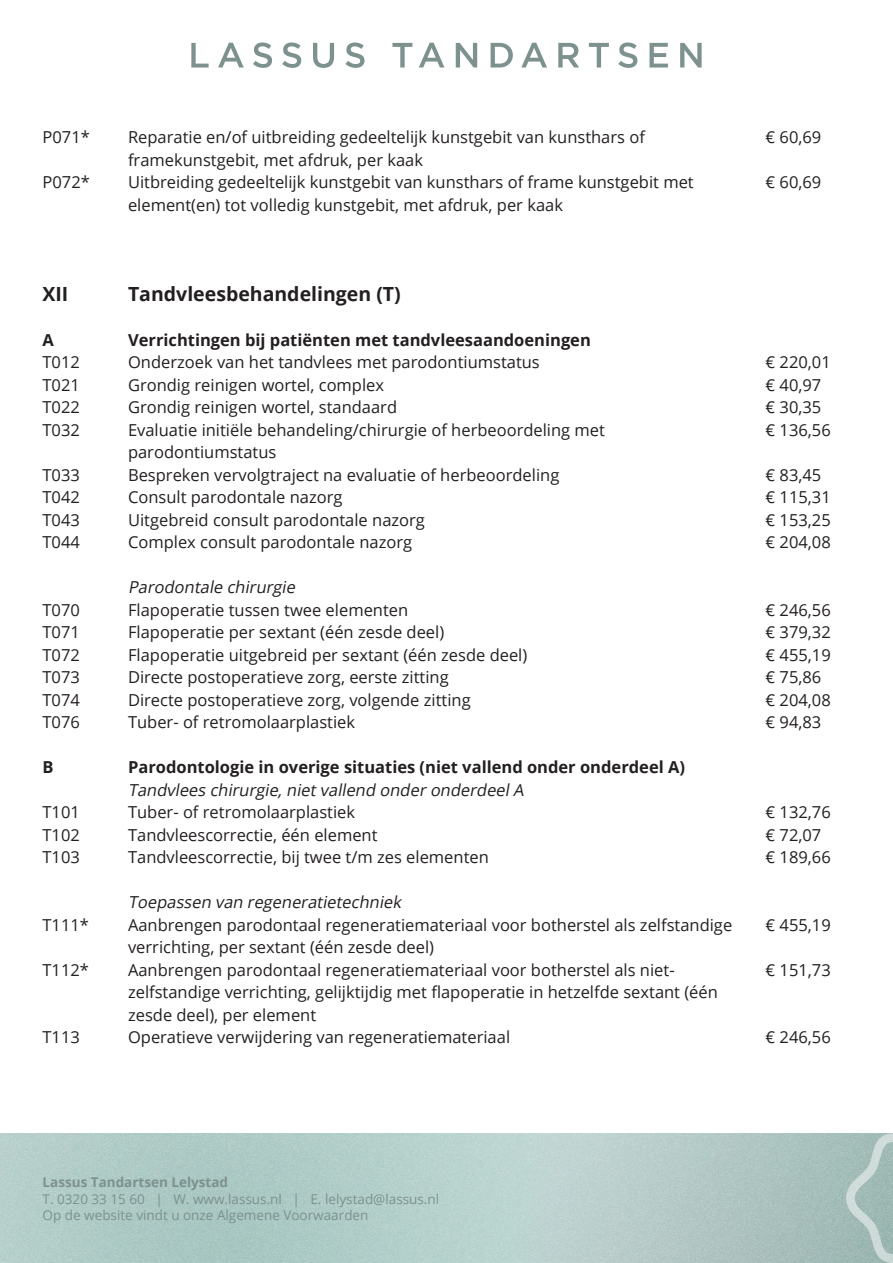
<style>
.page{position:relative;width:893px;height:1263px;background:#fff}
.page>*{position:absolute;margin:0;border:0;box-sizing:border-box;transform-origin:0 0}
.Body_text{font:700 19.5px "Open Sans";color:#231f20}
.Body_text-2{font:16.5px/22.5px "Open Sans";color:#231f20}
.Body_text-3{font:700 16.5px "Open Sans";color:#231f20}
.Body_text-4{font:italic 16.5px "Open Sans";color:#231f20}
.t1{font:13.5px/16.5px "Open Sans";color:#7d918f}
.t2{font:700 13.5px "Open Sans";color:#7d918f}
</style>
<div class="page">
<svg style="left:191px;top:43px;width:18px;height:25px"></svg>
<svg style="left:218px;top:43px;width:26px;height:25px"></svg>
<svg style="left:253px;top:43px;width:19px;height:25px"></svg>
<svg style="left:282px;top:43px;width:19px;height:25px"></svg>
<svg style="left:313px;top:43px;width:21px;height:25px"></svg>
<svg style="left:345px;top:43px;width:19px;height:25px"></svg>
<svg style="left:392px;top:43px;width:20px;height:25px"></svg>
<svg style="left:419px;top:43px;width:25px;height:25px"></svg>
<svg style="left:456px;top:43px;width:21px;height:25px"></svg>
<svg style="left:491px;top:43px;width:22px;height:25px"></svg>
<svg style="left:521px;top:43px;width:26px;height:25px"></svg>
<svg style="left:558px;top:43px;width:21px;height:25px"></svg>
<svg style="left:589px;top:43px;width:20px;height:25px"></svg>
<svg style="left:618px;top:43px;width:19px;height:25px"></svg>
<svg style="left:649px;top:43px;width:19px;height:25px"></svg>
<svg style="left:680px;top:43px;width:22px;height:25px"></svg>
<img style="left:0;top:1133px;width:846px;height:130px">
<svg style="left:846px;top:1133px;width:47px;height:130px;background:#a9c0bc"></svg>
<p class="Body_text-2" style="left:43px;top:126px;width:49px">P071*</p>
<p class="Body_text-2" style="left:128px;top:126px;width:518px">Reparatie en/of uitbreiding gedeeltelijk kunstgebit van kunsthars of</p>
<p class="Body_text-2" style="left:766px;top:126px;width:57px">€ 60,69</p>
<p class="Body_text-2" style="left:128px;top:148px;width:296px">framekunstgebit, met afdruk, per kaak</p>
<p class="Body_text-2" style="left:43px;top:171px;width:49px">P072*</p>
<p class="Body_text-2" style="left:128px;top:171px;width:567px">Uitbreiding gedeeltelijk kunstgebit van kunsthars of frame kunstgebit met</p>
<p class="Body_text-2" style="left:766px;top:171px;width:57px">€ 60,69</p>
<p class="Body_text-2" style="left:128px;top:193px;width:436px">element(en) tot volledig kunstgebit, met afdruk, per kaak</p>
<p class="Body_text" style="left:43px;top:280px;width:27px">XII</p>
<p class="Body_text" style="left:128px;top:280px;width:274px">Tandvleesbehandelingen (T)</p>
<p class="Body_text-3" style="left:43px;top:328px;width:13px">A</p>
<p class="Body_text-3" style="left:128px;top:328px;width:464px">Verrichtingen bij patiënten met tandvleesaandoeningen</p>
<p class="Body_text-2" style="left:43px;top:351px;width:39px">T012</p>
<p class="Body_text-2" style="left:128px;top:351px;width:413px">Onderzoek van het tandvlees met parodontiumstatus</p>
<p class="Body_text-2" style="left:766px;top:351px;width:67px">€ 220,01</p>
<p class="Body_text-2" style="left:43px;top:373px;width:39px">T021</p>
<p class="Body_text-2" style="left:128px;top:373px;width:258px">Grondig reinigen wortel, complex</p>
<p class="Body_text-2" style="left:766px;top:373px;width:57px">€ 40,97</p>
<p class="Body_text-2" style="left:43px;top:396px;width:39px">T022</p>
<p class="Body_text-2" style="left:128px;top:396px;width:271px">Grondig reinigen wortel, standaard</p>
<p class="Body_text-2" style="left:766px;top:396px;width:57px">€ 30,35</p>
<p class="Body_text-2" style="left:43px;top:418px;width:39px">T032</p>
<p class="Body_text-2" style="left:128px;top:418px;width:478px">Evaluatie initiële behandeling/chirurgie of herbeoordeling met</p>
<p class="Body_text-2" style="left:766px;top:418px;width:67px">€ 136,56</p>
<p class="Body_text-2" style="left:128px;top:441px;width:150px">parodontiumstatus</p>
<p class="Body_text-2" style="left:43px;top:463px;width:39px">T033</p>
<p class="Body_text-2" style="left:128px;top:463px;width:433px">Bespreken vervolgtraject na evaluatie of herbeoordeling</p>
<p class="Body_text-2" style="left:766px;top:463px;width:57px">€ 83,45</p>
<p class="Body_text-2" style="left:43px;top:486px;width:39px">T042</p>
<p class="Body_text-2" style="left:128px;top:486px;width:216px">Consult parodontale nazorg</p>
<p class="Body_text-2" style="left:766px;top:486px;width:67px">€ 115,31</p>
<p class="Body_text-2" style="left:43px;top:508px;width:39px">T043</p>
<p class="Body_text-2" style="left:128px;top:508px;width:298px">Uitgebreid consult parodontale nazorg</p>
<p class="Body_text-2" style="left:766px;top:508px;width:67px">€ 153,25</p>
<p class="Body_text-2" style="left:43px;top:531px;width:39px">T044</p>
<p class="Body_text-2" style="left:128px;top:531px;width:286px">Complex consult parodontale nazorg</p>
<p class="Body_text-2" style="left:766px;top:531px;width:67px">€ 204,08</p>
<p class="Body_text-4" style="left:128px;top:576px;width:172px">Parodontale chirurgie</p>
<p class="Body_text-2" style="left:43px;top:598px;width:39px">T070</p>
<p class="Body_text-2" style="left:128px;top:598px;width:282px">Flapoperatie tussen twee elementen</p>
<p class="Body_text-2" style="left:766px;top:598px;width:67px">€ 246,56</p>
<p class="Body_text-2" style="left:43px;top:621px;width:39px">T071</p>
<p class="Body_text-2" style="left:128px;top:621px;width:318px">Flapoperatie per sextant (één zesde deel)</p>
<p class="Body_text-2" style="left:766px;top:621px;width:67px">€ 379,32</p>
<p class="Body_text-2" style="left:43px;top:643px;width:39px">T072</p>
<p class="Body_text-2" style="left:128px;top:643px;width:401px">Flapoperatie uitgebreid per sextant (één zesde deel)</p>
<p class="Body_text-2" style="left:766px;top:643px;width:67px">€ 455,19</p>
<p class="Body_text-2" style="left:43px;top:666px;width:39px">T073</p>
<p class="Body_text-2" style="left:128px;top:666px;width:322px">Directe postoperatieve zorg, eerste zitting</p>
<p class="Body_text-2" style="left:766px;top:666px;width:57px">€ 75,86</p>
<p class="Body_text-2" style="left:43px;top:688px;width:39px">T074</p>
<p class="Body_text-2" style="left:128px;top:688px;width:344px">Directe postoperatieve zorg, volgende zitting</p>
<p class="Body_text-2" style="left:766px;top:688px;width:67px">€ 204,08</p>
<p class="Body_text-2" style="left:43px;top:711px;width:39px">T076</p>
<p class="Body_text-2" style="left:128px;top:711px;width:229px">Tuber- of retromolaarplastiek</p>
<p class="Body_text-2" style="left:766px;top:711px;width:57px">€ 94,83</p>
<p class="Body_text-3" style="left:43px;top:756px;width:13px">B</p>
<p class="Body_text-3" style="left:128px;top:756px;width:559px">Parodontologie in overige situaties (niet vallend onder onderdeel A)</p>
<p class="Body_text-4" style="left:128px;top:779px;width:401px">Tandvlees chirurgie,nietvallend onderonderdeelA</p>
<p class="Body_text-2" style="left:43px;top:801px;width:39px">T101</p>
<p class="Body_text-2" style="left:128px;top:801px;width:229px">Tuber- of retromolaarplastiek</p>
<p class="Body_text-2" style="left:766px;top:801px;width:67px">€ 132,76</p>
<p class="Body_text-2" style="left:43px;top:823px;width:39px">T102</p>
<p class="Body_text-2" style="left:128px;top:823px;width:251px">Tandvleescorrectie, één element</p>
<p class="Body_text-2" style="left:766px;top:823px;width:57px">€ 72,07</p>
<p class="Body_text-2" style="left:43px;top:846px;width:39px">T103</p>
<p class="Body_text-2" style="left:128px;top:846px;width:362px">Tandvleescorrectie, bij twee t/m zes elementen</p>
<p class="Body_text-2" style="left:766px;top:846px;width:67px">€ 189,66</p>
<p class="Body_text-4" style="left:128px;top:891px;width:278px">Toepassen van regeneratietechniek</p>
<p class="Body_text-2" style="left:43px;top:913px;width:48px">T111*</p>
<p class="Body_text-2" style="left:128px;top:913px;width:606px">Aanbrengen parodontaal regeneratiemateriaal voor botherstel als zelfstandige</p>
<p class="Body_text-2" style="left:766px;top:913px;width:67px">€ 455,19</p>
<p class="Body_text-2" style="left:128px;top:936px;width:308px">verrichting, per sextant (één zesde deel)</p>
<p class="Body_text-2" style="left:43px;top:958px;width:48px">T112*</p>
<p class="Body_text-2" style="left:128px;top:958px;width:548px">Aanbrengen parodontaal regeneratiemateriaal voor botherstel als niet-</p>
<p class="Body_text-2" style="left:766px;top:958px;width:67px">€ 151,73</p>
<p class="Body_text-2" style="left:128px;top:981px;width:591px">zelfstandige verrichting, gelijktijdig met flapoperatie in hetzelfde sextant (één zesde deel), per element</p>
<p class="Body_text-2" style="left:43px;top:1026px;width:39px">T113</p>
<p class="Body_text-2" style="left:128px;top:1026px;width:384px">Operatieve verwijdering van regeneratiemateriaal</p>
<p class="Body_text-2" style="left:766px;top:1026px;width:67px">€ 246,56</p>
<p class="t2" style="left:43px;top:1173px;width:187px">Lassus Tandartsen Lelystad</p>
<p class="t1" style="left:43px;top:1190px;width:398px">T. 0320 33 15 60 | W. www.lassus.nl | E. lelystad@lassus.nl<br>Op de website vindt u onze Algemene Voorwaarden</p>
</div>
